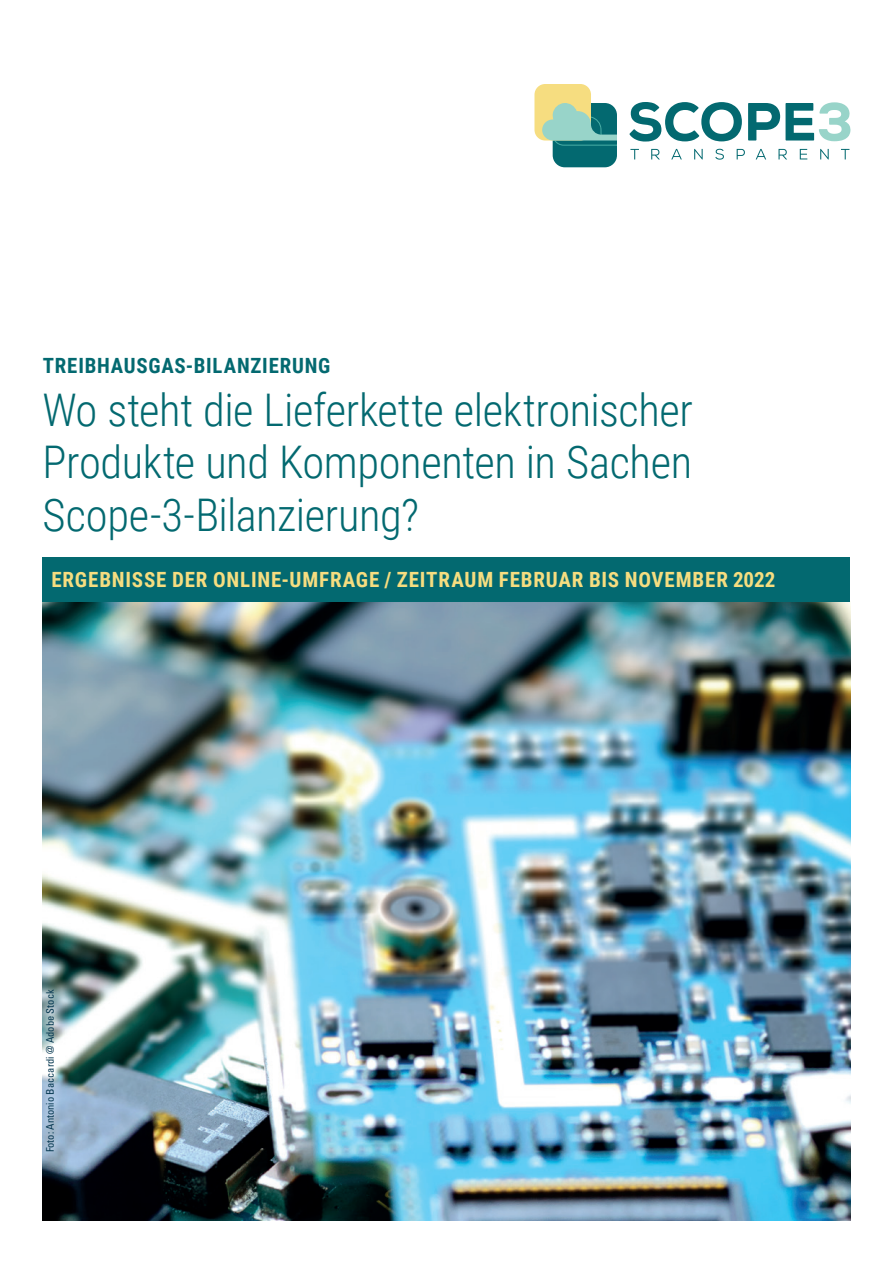
<style>
.page{position:relative;width:893px;height:1263px;background:#fff}
.page>*{position:absolute;margin:0;border:0;box-sizing:border-box;transform-origin:0 0}
.t1{font:300 45px/52.5px "Roboto Condensed";letter-spacing:-.01em;color:#036970;text-align:justify}
.t2{font:700 21px "Roboto Condensed";letter-spacing:.04em;color:#f6dd80}
.t3{font:700 21px "Roboto Condensed";letter-spacing:.035em;color:#036970}
.t4{font:condensed 10.5px "Univers LT Std";color:#063851}
</style>
<div class="page">
<img style="left:43px;top:602px;width:807px;height:618px">
<div style="left:534px;top:84px;width:57px;height:56px;background:#f6dd80;border-radius:11px"></div>
<svg style="left:542px;top:102px;width:309px;height:65px"></svg>
<div style="left:43px;top:558px;width:807px;height:44px;background:#036970"></div>
<svg style="left:42px;top:981px;width:21px;height:180px"></svg>
<p class="t3" style="left:43px;top:351px;width:289px">TREIBHAUSGAS-BILANZIERUNG</p>
<p class="t1" style="left:43px;top:382px;width:652px">Wo steht die Lieferkette elektronischer Produkte und Komponenten in Sachen Scope-3-Bilanzierung?</p>
<p class="t2" style="left:51px;top:565px;width:726px">ERGEBNISSE DER ONLINE-UMFRAGE / ZEITRAUM FEBRUAR BIS NOVEMBER 2022</p>
<p class="t4" style="left:43px;top:1152px;width:164px;rotate:-90deg">Foto: Antonio Baccardi @ Adobe Stock</p>
</div>
